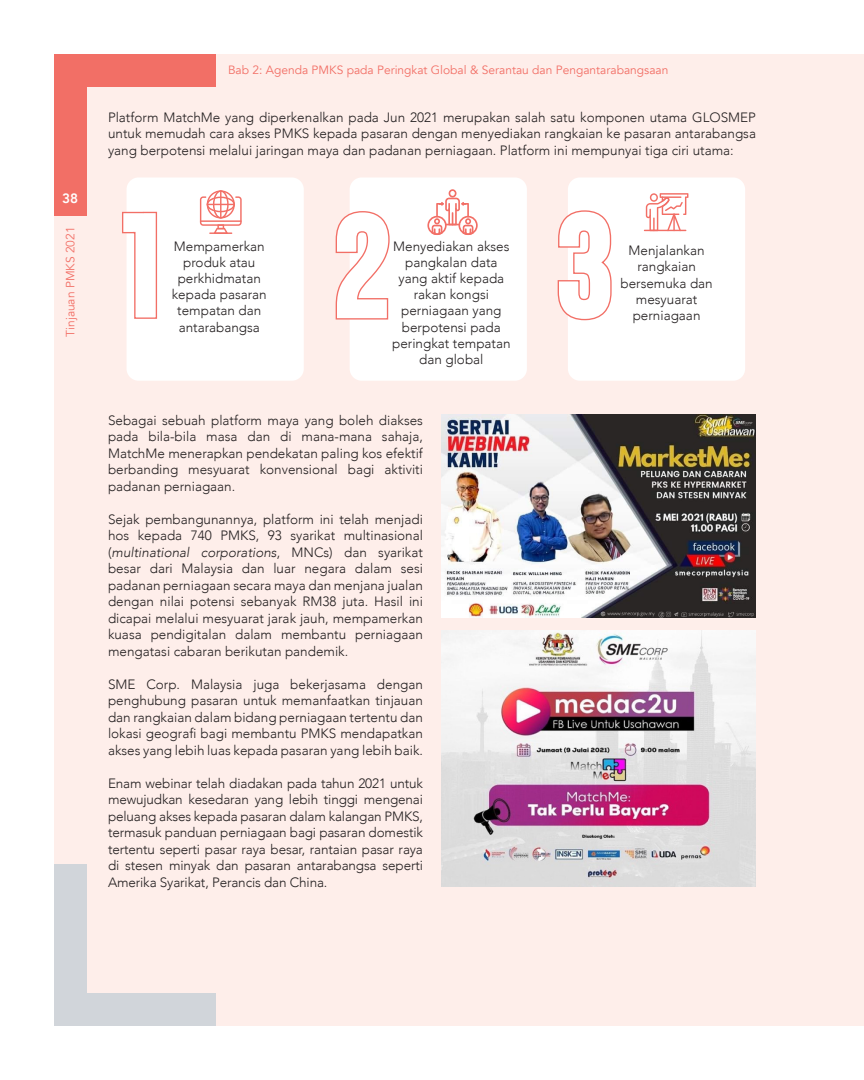
<style>
.page{position:relative;width:864px;height:1080px;background:#fff}
.page>*{position:absolute;margin:0;border:0;box-sizing:border-box;transform-origin:0 0}
.t1{font:300 13.5px/16.5px "Avenir";color:#231f20;text-align:justify}
.t2{font:800 13.5px "Avenir";color:#fff}
.t3{font:12px "Avenir";color:#f26f66}
.s1{font-style:italic}
</style>
<div class="page">
<div style="left:54px;top:54px;width:810px;height:972px;background:#feeeea"></div>
<div style="left:54px;top:54px;width:162px;height:33px;background:#f26f66"></div>
<div style="left:54px;top:54px;width:33px;height:162px;background:#f26f66"></div>
<div style="left:54px;top:993px;width:162px;height:33px;background:#d1d5da"></div>
<div style="left:54px;top:864px;width:33px;height:162px;background:#d1d5da"></div>
<img style="left:441px;top:414px;width:315px;height:204px">
<img style="left:441px;top:631px;width:315px;height:255px">
<div style="left:127px;top:177px;width:177px;height:204px;background:#fff;border-radius:12px"></div>
<div style="left:350px;top:177px;width:177px;height:204px;background:#fff;border-radius:12px"></div>
<div style="left:568px;top:177px;width:177px;height:204px;background:#fff;border-radius:12px"></div>
<svg style="left:335px;top:211px;width:55px;height:109px"></svg>
<svg style="left:427px;top:189px;width:51px;height:46px"></svg>
<svg style="left:122px;top:211px;width:36px;height:108px"></svg>
<svg style="left:200px;top:190px;width:42px;height:44px"></svg>
<svg style="left:557px;top:210px;width:55px;height:111px"></svg>
<hr style="left:644px;top:230px;width:42px;height:1px;background:#f26f66">
<svg style="left:646px;top:193px;width:42px;height:38px"></svg>
<p class="t2" style="left:62px;top:187px;width:17px">38</p>
<p class="t3" style="left:63px;top:337px;width:112px;rotate:-90deg">Tinjauan PMKS 2021</p>
<p class="t3" style="left:228px;top:62px;width:442px">Bab 2: Agenda PMKS pada Peringkat Global &amp; Serantau dan Pengantarabangsaan</p>
<p class="t1" style="left:108px;top:109px;width:650px">Platform MatchMe yang diperkenalkan pada Jun 2021 merupakan salah satu komponen utama GLOSMEP untuk memudah cara akses PMKS kepada pasaran dengan menyediakan rangkaian ke pasaran antarabangsa yang berpotensi melalui jaringan maya dan padanan perniagaan. Platform ini mempunyai tiga ciri utama:</p>
<p class="t1" style="left:392px;top:238px;width:120px;text-align:center">Menyediakan akses pangkalan data yang aktif kepada rakan kongsi perniagaan yang berpotensi pada peringkat tempatan dan global</p>
<p class="t1" style="left:172px;top:238px;width:97px;text-align:center">Mempamerkan produk atau perkhidmatan kepada pasaran tempatan dan antarabangsa</p>
<p class="t1" style="left:620px;top:242px;width:94px;text-align:center">Menjalankan rangkaian bersemuka dan mesyuarat perniagaan</p>
<p class="t1" style="left:108px;top:412px;width:317px">Sebagai sebuah platform maya yang boleh diakses pada bila-bila masa dan di mana-mana sahaja, MatchMe menerapkan pendekatan paling kos efektif berbanding mesyuarat konvensional bagi aktiviti padanan perniagaan.</p>
<p class="t1" style="left:108px;top:511px;width:317px">Sejak pembangunannya, platform ini telah menjadi hos kepada 740 PMKS, 93 syarikat multinasional (<span class="s1">multinational corporations</span>, MNCs) dan syarikat besar dari Malaysia dan luar negara dalam sesi padanan perniagaan secara maya dan menjana jualan dengan nilai potensi sebanyak RM38 juta. Hasil ini dicapai melalui mesyuarat jarak jauh, mempamerkan kuasa pendigitalan dalam membantu perniagaan mengatasi cabaran berikutan pandemik.</p>
<p class="t1" style="left:108px;top:676px;width:317px">SME Corp. Malaysia juga bekerjasama dengan penghubung pasaran untuk memanfaatkan tinjauan dan rangkaian dalam bidang perniagaan tertentu dan lokasi geografi bagi membantu PMKS mendapatkan akses yang lebih luas kepada pasaran yang lebih baik.</p>
<p class="t1" style="left:108px;top:775px;width:317px">Enam webinar telah diadakan pada tahun 2021 untuk mewujudkan kesedaran yang lebih tinggi mengenai peluang akses kepada pasaran dalam kalangan PMKS, termasuk panduan perniagaan bagi pasaran domestik tertentu seperti pasar raya besar, rantaian pasar raya di stesen minyak dan pasaran antarabangsa seperti Amerika Syarikat, Perancis dan China.</p>
</div>
